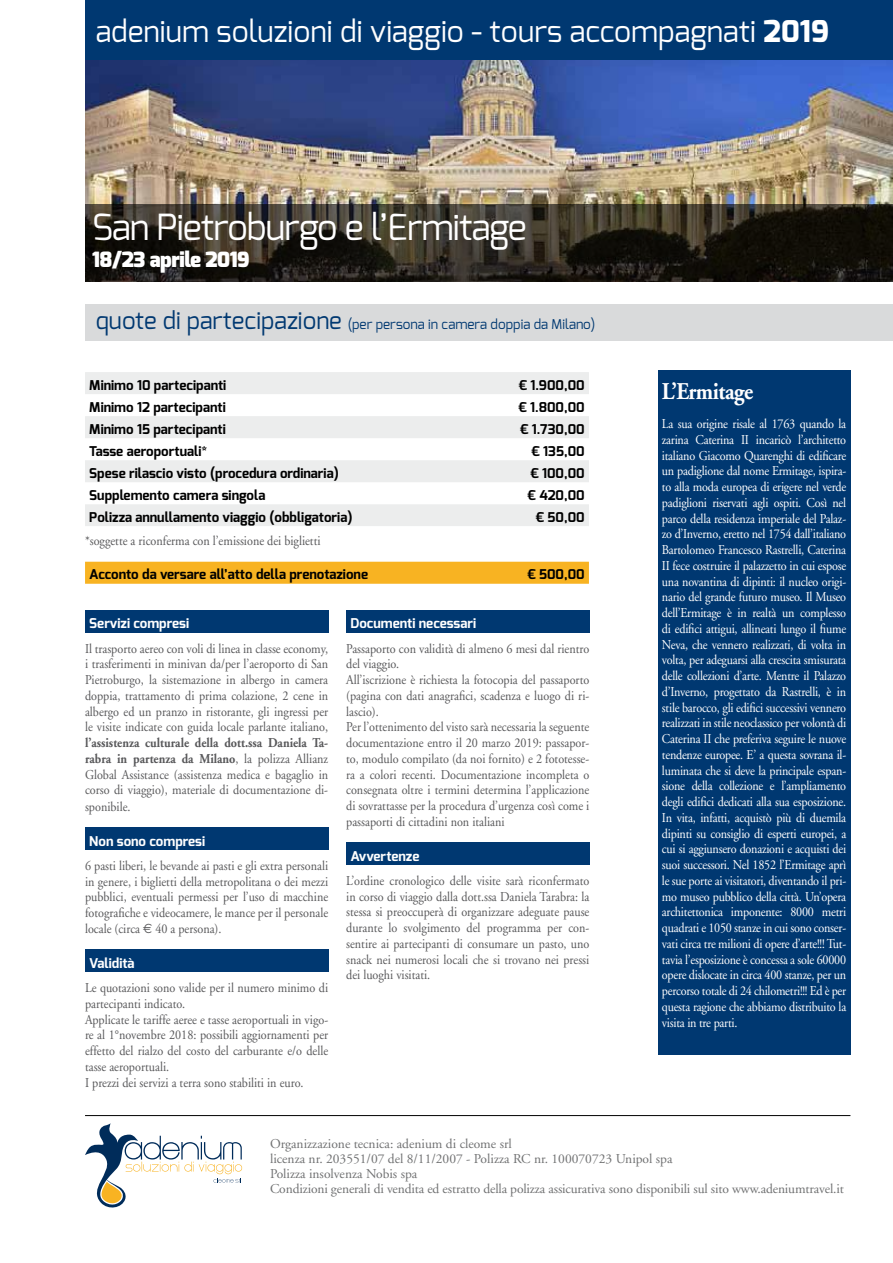
<style>
.page{position:relative;width:893px;height:1263px;background:#fff}
.page>*{position:absolute;margin:0;border:0;box-sizing:border-box;transform-origin:0 0}
.t1{font:36px "Exo";letter-spacing:-.025em;color:#fff}
.t2{font:30px "Exo";color:#fff}
.t3{font:800 26.1px/24.5px "Rotis Sans Serif";color:#707172}
.t4{font:700 24px "Adobe Garamond";letter-spacing:-.02em;color:#fff;scale:.9 1}
.t5{font:900 21px "Exo";letter-spacing:-.025em;color:#fff}
.t6{font:13.5px/15.8px "Adobe Garamond";color:#58585a;text-align:justify;scale:.9 1}
.t7{font:13.5px/15.8px "Adobe Garamond";letter-spacing:-.02em;color:#fff;text-align:justify;scale:.9 1}
.t8{font:700 13.5px "Exo";color:#000}
.t9{font:13.5px/15px "Adobe Garamond";letter-spacing:-.005em;color:#707172}
.t10{font:700 13.5px "Exo";color:#fff}
.t11{font:13.5px "Exo";color:#003871}
.s1{font-weight:800}
.s2{font-size:24px}
.s3{font-weight:700}
.s4{font-family:"Euro Sans"}
</style>
<div class="page">
<img style="left:85px;top:60px;width:808px;height:144px">
<div style="left:85px;top:0;width:808px;height:60px;background:#003871"></div>
<svg style="left:85px;top:204px;width:808px;height:77px;background:#29251c"></svg>
<div style="left:85px;top:304px;width:808px;height:36px;background:#d9dadb"></div>
<div style="left:85px;top:611px;width:243px;height:22px;background:#003871"></div>
<div style="left:85px;top:828px;width:243px;height:22px;background:#003871"></div>
<div style="left:85px;top:950px;width:243px;height:22px;background:#003871"></div>
<div style="left:346px;top:611px;width:243px;height:22px;background:#003871"></div>
<div style="left:346px;top:843px;width:243px;height:22px;background:#003871"></div>
<svg style="left:85px;top:372px;width:504px;height:154px;fill:#eceded"></svg>
<svg style="left:85px;top:561px;width:504px;height:23px;background:#f8b62b"></svg>
<hr style="left:85px;top:1115px;width:765px;height:1px;background:#000">
<svg style="left:85px;top:1123px;width:157px;height:85px"></svg>
<div style="left:658px;top:370px;width:192px;height:684px;background:#003871"></div>
<h2 class="t2" style="left:96px;top:12px;width:735px">adenium soluzioni di viaggio - tours accompagnati <span class="s1">2019</span></h2>
<h1 class="t1" style="left:92px;top:204px;width:436px">San Pietroburgo e l’Ermitage</h1>
<h3 class="t5" style="left:92px;top:246px;width:159px">18/23 aprile 2019</h3>
<p class="t11" style="left:96px;top:316px;width:501px"><span class="s2">quote di partecipazione</span> (per persona in camera doppia da Milano)</p>
<p class="t8" style="left:89px;top:376px;width:139px">Minimo 10 partecipanti</p>
<p class="t8" style="left:519px;top:376px;width:68px">€ 1.900,00</p>
<p class="t8" style="left:89px;top:398px;width:138px">Minimo 12 partecipanti</p>
<p class="t8" style="left:518px;top:398px;width:68px">€ 1.800,00</p>
<p class="t8" style="left:89px;top:420px;width:138px">Minimo 15 partecipanti</p>
<p class="t8" style="left:520px;top:420px;width:66px">€ 1.730,00</p>
<p class="t8" style="left:89px;top:442px;width:119px">Tasse aeroportuali*</p>
<p class="t8" style="left:531px;top:442px;width:55px">€ 135,00</p>
<p class="t8" style="left:89px;top:464px;width:251px">Spese rilascio visto (procedura ordinaria)</p>
<p class="t8" style="left:530px;top:464px;width:56px">€ 100,00</p>
<p class="t8" style="left:89px;top:486px;width:178px">Supplemento camera singola</p>
<p class="t8" style="left:528px;top:486px;width:59px">€ 420,00</p>
<p class="t8" style="left:89px;top:508px;width:265px">Polizza annullamento viaggio (obbligatoria)</p>
<p class="t8" style="left:536px;top:508px;width:50px">€ 50,00</p>
<p class="t6" style="left:85px;top:533px;width:263px">*soggette a riconferma con l’emissione dei biglietti</p>
<p class="t8" style="left:89px;top:566px;width:280px">Acconto da versare all’atto della prenotazione</p>
<p class="t8" style="left:527px;top:566px;width:59px">€ 500,00</p>
<p class="t10" style="left:89px;top:615px;width:101px">Servizi compresi</p>
<p class="t6" style="left:85px;top:641px;width:272px">Il trasporto aereo con voli di linea in classe economy, i trasferimenti in minivan da/per l’aeroporto di San Pietroburgo, la sistemazione in albergo in camera doppia, trattamento di prima colazione, 2 cene in albergo ed un pranzo in ristorante, gli ingressi per le visite indicate con guida locale parlante italiano,</p>
<p class="t6" style="left:85px;top:735px;width:272px"><span class="s3">l’assistenza culturale della dott.ssa Daniela Ta&shy;rabra in partenza da Milano</span>, la polizza Allianz Global Assistance (assistenza medica e bagaglio in corso di viaggio), materiale di documentazione di&shy;sponibile.</p>
<p class="t10" style="left:89px;top:832px;width:117px">Non sono compresi</p>
<p class="t6" style="left:85px;top:858px;width:272px">6 pasti liberi, le bevande ai pasti e gli extra personali in genere, i biglietti della metropolitana o dei mezzi pubblici, eventuali permessi per l’uso di macchine fotografiche e videocamere, le mance per il personale locale (circa <span class="s4">€</span> 40 a persona).</p>
<p class="t10" style="left:89px;top:954px;width:47px">Validità</p>
<p class="t6" style="left:85px;top:980px;width:272px;text-align:left">Le quotazioni sono valide per il numero minimo di partecipanti indicato.<br>Applicate le tariffe aeree e tasse aeroportuali in vigo&shy;re al 1°novembre 2018: possibili aggiornamenti per effetto del rialzo del costo del carburante e/o delle tasse aeroportuali.<br>I prezzi dei servizi a terra sono stabiliti in euro.</p>
<p class="t10" style="left:350px;top:615px;width:127px">Documenti necessari</p>
<p class="t6" style="left:346px;top:641px;width:272px;text-align:left">Passaporto con validità di almeno 6 mesi dal rientro del viaggio.<br>All’iscrizione è richiesta la fotocopia del passaporto (pagina con dati anagrafici, scadenza e luogo di ri&shy;lascio).<br>Per l’ottenimento del visto sarà necessaria la seguente documentazione entro il 20 marzo 2019: passapor&shy;to, modulo compilato (da noi fornito) e 2 fototesse&shy;ra a colori recenti. Documentazione incompleta o consegnata oltre i termini determina l’applicazione di sovrattasse per la procedura d’urgenza così come i passaporti di cittadini non italiani</p>
<p class="t10" style="left:350px;top:847px;width:71px">Avvertenze</p>
<p class="t6" style="left:346px;top:873px;width:272px">L’ordine cronologico delle visite sarà riconfermato in corso di viaggio dalla dott.ssa Daniela Tarabra: la stessa si preoccuperà di organizzare adeguate pause durante lo svolgimento del programma per con&shy;sentire ai partecipanti di consumare un pasto, uno snack nei numerosi locali che si trovano nei pressi dei luoghi visitati.</p>
<h3 class="t4" style="left:662px;top:379px;width:103px">L’Ermitage</h3>
<p class="t7" style="left:662px;top:416px;width:206px">La sua origine risale al 1763 quando la zarina Caterina II incaricò l’architetto italiano Giacomo Quarenghi di edificare un padiglione dal nome Ermitage, ispira&shy;to alla moda europea di erigere nel verde padiglioni riservati agli ospiti. Così nel parco della residenza imperiale del Palaz&shy;zo d’Inverno, eretto nel 1754 dall’italiano Bartolomeo Francesco Rastrelli, Caterina II fece costruire il palazzetto in cui espose una novantina di dipinti: il nucleo origi&shy;nario del grande futuro museo. Il Museo dell’Ermitage è in realtà un complesso di edifici attigui, allineati lungo il fiume Neva, che vennero realizzati, di volta in volta, per adeguarsi alla crescita smisurata delle collezioni d’arte. Mentre il Palazzo d’Inverno, progettato da Rastrelli, è in stile barocco, gli edifici successivi vennero realizzati in stile neoclassico per volontà di Caterina II che preferiva seguire le nuove tendenze europee. E’ a questa sovrana il&shy;luminata che si deve la principale espan&shy;sione della collezione e l’ampliamento degli edifici dedicati alla sua esposizione.<br>In vita, infatti, acquistò più di duemila dipinti su consiglio di esperti europei, a cui si aggiunsero donazioni e acquisti dei suoi successori. Nel 1852 l’Ermitage aprì le sue porte ai visitatori, diventando il pri&shy;mo museo pubblico della città. Un’opera architettonica imponente: 8000 metri quadrati e 1050 stanze in cui sono conser&shy;vati circa tre milioni di opere d’arte!!! Tut&shy;tavia l’esposizione è concessa a sole 60000 opere dislocate in circa 400 stanze, per un percorso totale di 24 chilometri!!! Ed è per questa ragione che abbiamo distribuito la visita in tre parti.</p>
<h3 class="t3" style="left:272px;top:1135px;width:215px">tours accompagnati<br>2013</h3>
<p class="t9" style="left:270px;top:1137px;width:575px">Organizzazione tecnica: adenium di cleome srl<br>licenza nr. 203551/07 del 8/11/2007 - Polizza RC nr. 100070723 Unipol spa<br>Polizza insolvenza Nobis spa<br>Condizioni generali di vendita ed estratto della polizza assicurativa sono disponibili sul sito www.adeniumtravel.it</p>
</div>
